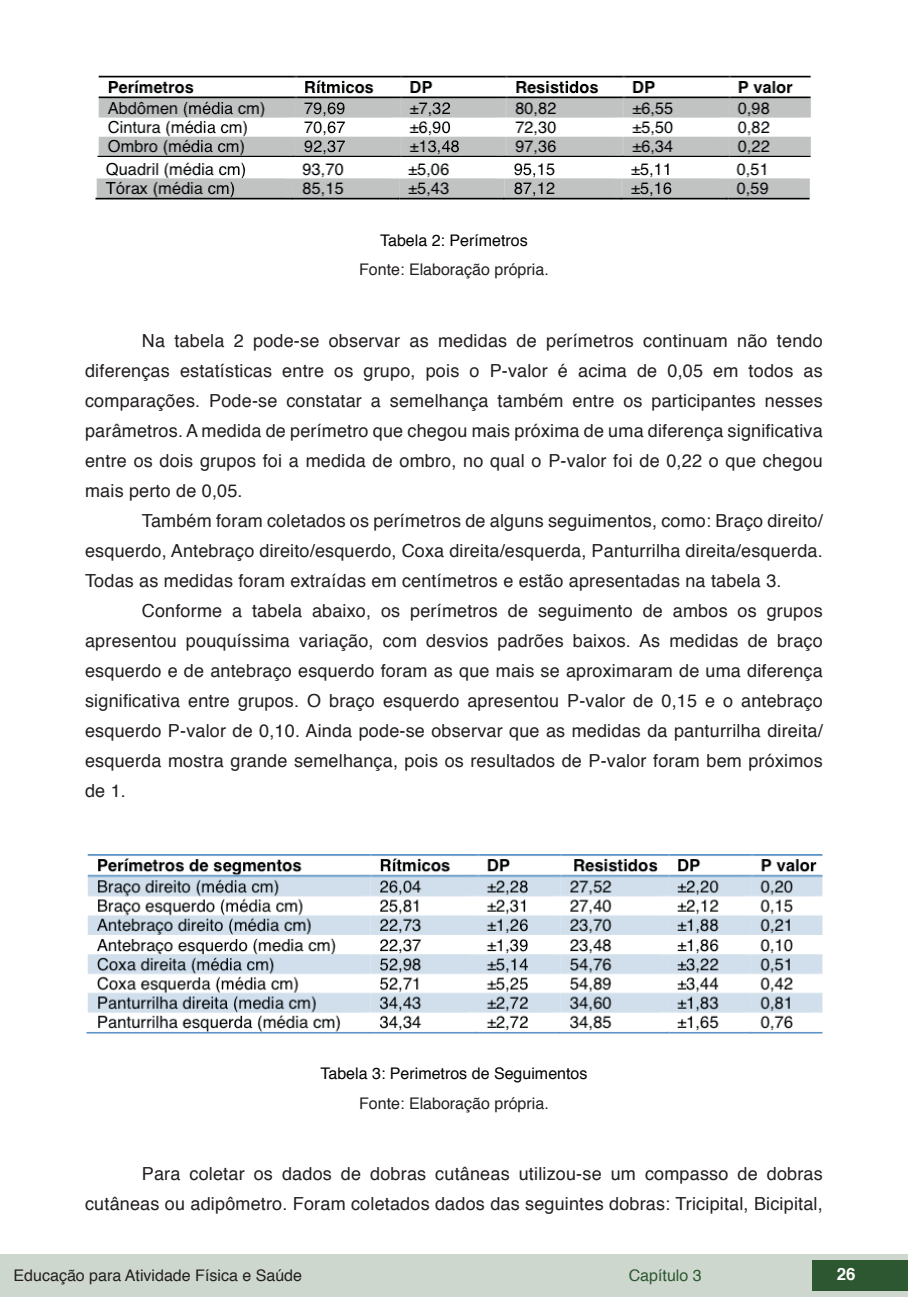
<style>
.page{position:relative;width:908px;height:1304px;background:#fff}
.page>*{position:absolute;margin:0;border:0;box-sizing:border-box;transform-origin:0 0}
.t1{font:18px/30px "Helvetica";letter-spacing:.01em;color:#231f20;text-align:justify}
.t2{font:700 16.8px "Helvetica";color:#fff}
.t3{font:16px "Helvetica";color:#231f20}
.t4{font:16px "Helvetica";color:#000}
.t5{font:16px "Helvetica";color:#2d5730}
</style>
<div class="page">
<div style="left:0;top:1254px;width:906px;height:43px;background:#cdd7ce"></div>
<div style="left:812px;top:1261px;width:95px;height:30px;background:#2d5730"></div>
<img style="left:97px;top:75px;width:714px;height:82px">
<img style="left:95px;top:162px;width:715px;height:38px">
<img style="left:86px;top:854px;width:737px;height:180px">
<p class="t4" style="left:380px;top:228px;width:149px">Tabela 2: Perímetros</p>
<p class="t3" style="left:359px;top:257px;width:191px">Fonte: Elaboração própria.</p>
<p class="t1" style="left:85px;top:326px;width:738px;text-indent:57px">Na tabela 2 pode-se observar as medidas de perímetros continuam não tendo diferenças estatísticas entre os grupo, pois o P-valor é acima de 0,05 em todos as comparações. Pode-se constatar a semelhança também entre os participantes nesses parâmetros. A medida de perímetro que chegou mais próxima de uma diferença significativa entre os dois grupos foi a medida de ombro, no qual o P-valor foi de 0,22 o que chegou mais perto de 0,05.</p>
<p class="t1" style="left:85px;top:506px;width:738px;text-indent:57px">Também foram coletados os perímetros de alguns seguimentos, como: Braço direito/ esquerdo, Antebraço direito/esquerdo, Coxa direita/esquerda, Panturrilha direita/esquerda.<br>Todas as medidas foram extraídas em centímetros e estão apresentadas na tabela 3.</p>
<p class="t1" style="left:85px;top:596px;width:738px;text-indent:57px">Conforme a tabela abaixo, os perímetros de seguimento de ambos os grupos apresentou pouquíssima variação, com desvios padrões baixos. As medidas de braço esquerdo e de antebraço esquerdo foram as que mais se aproximaram de uma diferença significativa entre grupos. O braço esquerdo apresentou P-valor de 0,15 e o antebraço esquerdo P-valor de 0,10. Ainda pode-se observar que as medidas da panturrilha direita/ esquerda mostra grande semelhança, pois os resultados de P-valor foram bem próximos de 1.</p>
<p class="t4" style="left:320px;top:1061px;width:268px">Tabela 3: Perimetros de Seguimentos</p>
<p class="t3" style="left:359px;top:1091px;width:191px">Fonte: Elaboração própria.</p>
<p class="t1" style="left:85px;top:1159px;width:738px;text-align:right">Para coletar os dados de dobras cutâneas utilizou-se um compasso de dobras cutâneas ou adipômetro. Foram coletados dados das seguintes dobras: Tricipital, Bicipital,</p>
<p class="t3" style="left:14px;top:1263px;width:290px">Educação para Atividade Física e Saúde</p>
<p class="t5" style="left:628px;top:1263px;width:74px">Capítulo 3</p>
<p class="t2" style="left:836px;top:1261px;width:20px">26</p>
</div>
